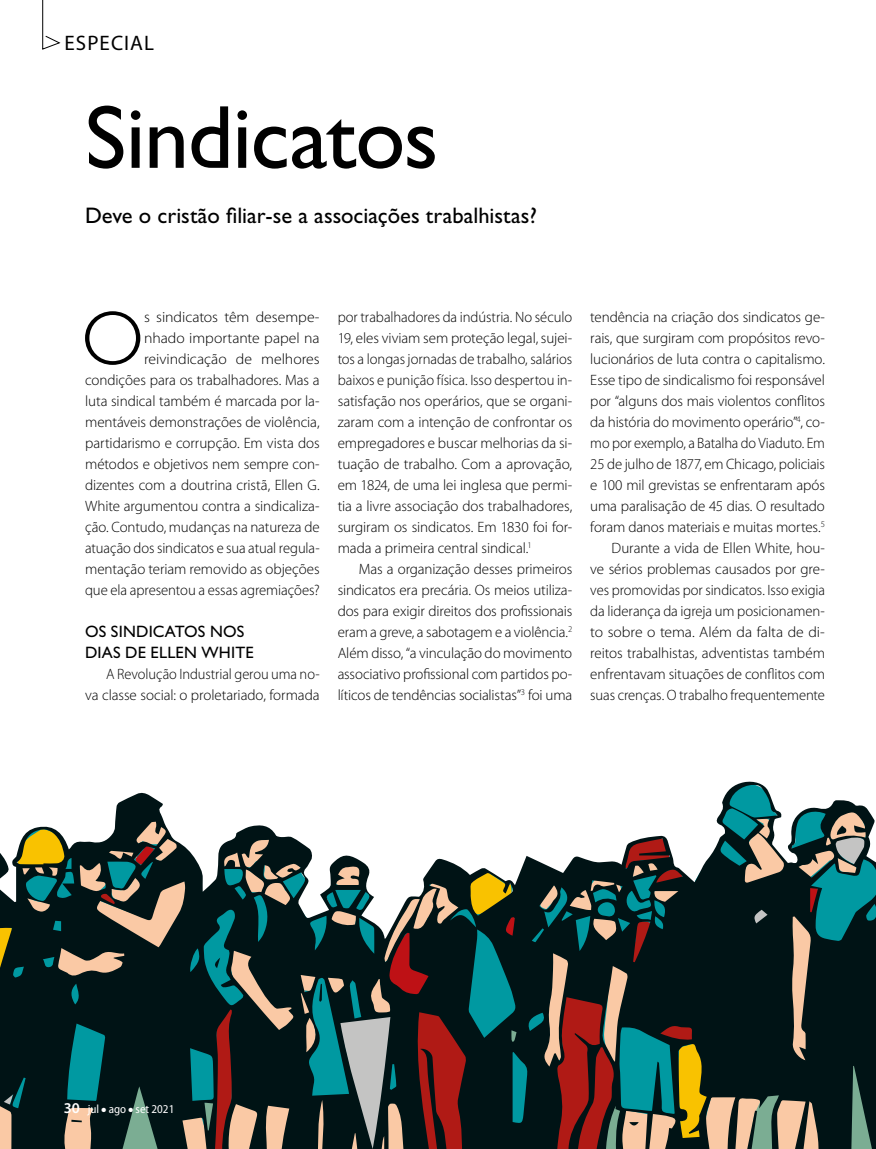
<style>
.page{position:relative;width:876px;height:1149px;background:#fff}
.page>*{position:absolute;margin:0;border:0;box-sizing:border-box;transform-origin:0 0}
.t1{font:90px "Gill Sans Std";letter-spacing:-.015em;color:#000}
.t2{font:300 76.65px "Gill Sans Std";color:#000}
.t3{font:22.5px "Gill Sans Std";color:#000}
.t4{font:21px "Myriad Pro";letter-spacing:.05em;color:#000}
.t5{font:16.5px/21px "Gill Sans Std";letter-spacing:.01em;color:#000}
.t6{font:300 15px/21px "Myriad Pro";letter-spacing:-.005em;color:#000;text-align:justify}
.t7{font:300 15px/21px "Myriad Pro";letter-spacing:-.005em;color:#000;text-align:right;scale:1.05 1}
.t8{font:300 15px/21px "Myriad Pro";letter-spacing:-.005em;color:#000;text-align:right;scale:.96 1}
.t9{font:semi-condensed 12px "Myriad Pro";color:#fff}
.s1{font-weight:600;font-stretch:normal;font-size:15px}
</style>
<div class="page">
<svg style="left:115px;top:781px;width:752px;height:367px"></svg>
<svg style="left:0;top:815px;width:520px;height:333px;background:#46544f"></svg>
<svg style="left:540px;top:809px;width:336px;height:339px;background:#3f4944"></svg>
<svg style="left:42px;top:0;width:18px;height:50px"></svg>
<h3 class="t4" style="left:65px;top:31px;width:91px">ESPECIAL</h3>
<h1 class="t1" style="left:85px;top:86px;width:355px">Sindicatos</h1>
<h3 class="t3" style="left:85px;top:202px;width:453px">Deve o cristão filiar-se a associações trabalhistas?</h3>
<h2 class="t2" style="left:81px;top:295px;width:65px">O</h2>
<p class="t7" style="left:85px;top:307px;width:225px">s sindicatos têm desempe-<br>nhado importante papel na reivindicação de melhores condições para os trabalhadores. Mas a luta sindical também é marcada por la&shy;mentáveis demonstrações de violência, partidarismo e corrupção. Em vista dos métodos e objetivos nem sempre con&shy;dizentes com a doutrina cristã, Ellen G.<br>White argumentou contra a sindicaliza&shy;ção. Contudo, mudanças na natureza de atuação dos sindicatos e sua atual regula&shy;mentação teriam removido as objeções que ela apresentou a essas agremiações?</p>
<p class="t5" style="left:85px;top:621px;width:170px">OS SINDICATOS NOS<br>DIAS DE ELLEN WHITE</p>
<p class="t8" style="left:85px;top:664px;width:246px">A Revolução Industrial gerou uma no-<br>va classe social: o proletariado, formada</p>
<p class="t6" style="left:338px;top:307px;width:236px">por trabalhadores da indústria. No século 19, eles viviam sem proteção legal, sujei&shy;tos a longas jornadas de trabalho, salários baixos e punição física. Isso despertou in&shy;satisfação nos operários, que se organi&shy;zaram com a intenção de confrontar os empregadores e buscar melhorias da si&shy;tuação de trabalho. Com a aprovação, em 1824, de uma lei inglesa que permi&shy;tia a livre associação dos trabalhadores, surgiram os sindicatos. Em 1830 foi for&shy;mada a primeira central sindical.<sup>1</sup></p>
<p class="t6" style="left:338px;top:559px;width:236px;text-indent:21px">Mas a organização desses primeiros sindicatos era precária. Os meios utiliza&shy;dos para exigir direitos dos profissionais eram a greve, a sabotagem e a violência.<sup>2<br></sup>Além disso, “a vinculação do movimento associativo profissional com partidos po&shy;líticos de tendências socialistas”<sup>3</sup> foi uma</p>
<p class="t6" style="left:590px;top:307px;width:236px;text-align:right">tendência na criação dos sindicatos ge&shy;rais, que surgiram com propósitos revo&shy;lucionários de luta contra o capitalismo.<br>Esse tipo de sindicalismo foi responsável por “alguns dos mais violentos conflitos da história do movimento operário”<sup>4</sup>, co&shy;mo por exemplo, a Batalha do Viaduto. Em 25 de julho de 1877, em Chicago, policiais e 100 mil grevistas se enfrentaram após uma paralisação de 45 dias. O resultado foram danos materiais e muitas mortes.<sup>5<br></sup>Durante a vida de Ellen White, hou-<br>ve sérios problemas causados por gre&shy;ves promovidas por sindicatos. Isso exigia da liderança da igreja um posicionamen&shy;to sobre o tema. Além da falta de di&shy;reitos trabalhistas, adventistas também enfrentavam situações de conflitos com suas crenças. O trabalho frequentemente</p>
<p class="t9" style="left:64px;top:1102px;width:112px"><span class="s1">30</span> jul ● ago ● set 2021</p>
</div>
